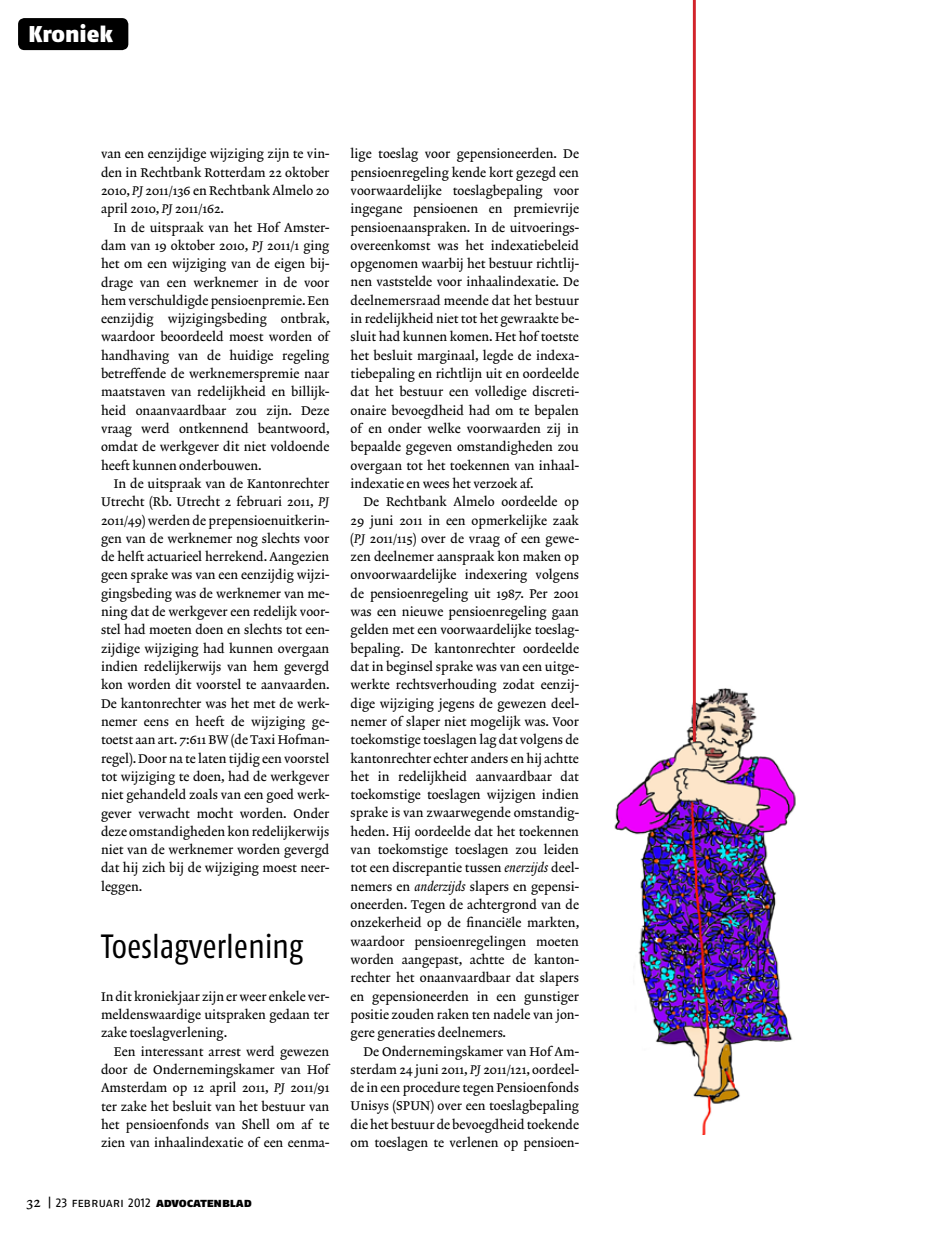
<style>
.page{position:relative;width:936px;height:1234px;background:#fff}
.page>*{position:absolute;margin:0;border:0;box-sizing:border-box;transform-origin:0 0}
.t1{font:33.6px "Fago Co Regular Lf";color:#000}
.t2{font:22.8px "Fago No Black Lf";letter-spacing:-.005em;color:#fff}
.t3{font:12.75px/18.3px "Lexicon No 2 Roman A Txt";color:#000;text-align:justify}
.t4{font:12.75px "Fago No Regular Lf Caps";letter-spacing:-.01em;color:#000}
.s1{font-family:"Lexicon No 2 Italic A Txt"}
.s2{font-family:"Lexicon No 2 Roman A Txt";font-size:14.25px}
.s3{font-family:"Fago No Black Lf Caps"}
</style>
<div class="page">
<img style="left:614px;top:635px;width:182px;height:499px">
<hr style="left:692px;top:0;width:3px;height:741px;background:#d2232a">
<div style="left:18px;top:18px;width:110px;height:32px;background:#000;border-radius:6px"></div>
<h2 class="t2" style="left:28px;top:20px;width:86px">Kroniek</h2>
<p class="t3" style="left:101px;top:145px;width:230px">van een eenzijdige wijziging zijn te vin&shy;den in Rechtbank Rotterdam 22 oktober 2010, <span class="s1">PJ</span> 2011/136 en Rechtbank Almelo 20 april 2010, <span class="s1">PJ</span> 2011/162.</p>
<p class="t3" style="left:101px;top:218px;width:230px;text-indent:13px">In de uitspraak van het Hof Amster&shy;dam van 19 oktober 2010, <span class="s1">PJ</span> 2011/1 ging het om een wijziging van de eigen bij&shy;drage van een werknemer in de voor hem verschuldigde pensioenpremie. Een eenzijdig wijzigingsbeding ontbrak, waardoor beoordeeld moest worden of handhaving van de huidige regeling betreffende de werknemerspremie naar maatstaven van redelijkheid en billijk&shy;heid onaanvaardbaar zou zijn. Deze vraag werd ontkennend beantwoord, omdat de werkgever dit niet voldoende heeft kunnen onderbouwen.</p>
<p class="t3" style="left:101px;top:475px;width:230px;text-indent:13px">In de uitspraak van de Kantonrechter Utrecht (Rb. Utrecht 2 februari 2011, <span class="s1">PJ </span>2011/49) werden de prepensioenuitkerin&shy;gen van de werknemer nog slechts voor de helft actuarieel herrekend. Aangezien geen sprake was van een eenzijdig wijzi&shy;gingsbeding was de werknemer van me&shy;ning dat de werkgever een redelijk voor&shy;stel had moeten doen en slechts tot een&shy;zijdige wijziging had kunnen overgaan indien redelijkerwijs van hem gevergd kon worden dit voorstel te aanvaarden.<br>De kantonrechter was het met de werk&shy;nemer eens en heeft de wijziging ge&shy;toetst aan art. 7:611 BW (de Taxi Hofman&shy;regel). Door na te laten tijdig een voorstel tot wijziging te doen, had de werkgever niet gehandeld zoals van een goed werk&shy;gever verwacht mocht worden. Onder deze omstandigheden kon redelijkerwijs niet van de werknemer worden gevergd dat hij zich bij de wijziging moest neer&shy;leggen.</p>
<h1 class="t1" style="left:101px;top:927px;width:204px">Toeslagverlening</h1>
<p class="t3" style="left:101px;top:987px;width:230px">In dit kroniekjaar zijn er weer enkele ver&shy;meldenswaardige uitspraken gedaan ter zake toeslagverlening.</p>
<p class="t3" style="left:101px;top:1042px;width:230px;text-indent:13px">Een interessant arrest werd gewezen door de Ondernemingskamer van Hof Amsterdam op 12 april 2011, <span class="s1">PJ</span> 2011/91 ter zake het besluit van het bestuur van het pensioenfonds van Shell om af te zien van inhaalindexatie of een eenma-</p>
<p class="t4" style="left:27px;top:1194px;width:227px"><span class="s2">32</span> | 23 februari 2012 <span class="s3">advocatenblad</span></p>
<p class="t3" style="left:350px;top:145px;width:230px">lige toeslag voor gepensioneerden. De pensioenregeling kende kort gezegd een voorwaardelijke toeslagbepaling voor ingegane pensioenen en premievrije pensioenaanspraken. In de uitvoerings&shy;overeenkomst was het indexatiebeleid opgenomen waarbij het bestuur richtlij&shy;nen vaststelde voor inhaalindexatie. De deelnemersraad meende dat het bestuur in redelijkheid niet tot het gewraakte be&shy;sluit had kunnen komen. Het hof toetste het besluit marginaal, legde de indexa&shy;tiebepaling en richtlijn uit en oordeelde dat het bestuur een volledige discreti&shy;onaire bevoegdheid had om te bepalen of en onder welke voorwaarden zij in bepaalde gegeven omstandigheden zou overgaan tot het toekennen van inhaal&shy;indexatie en wees het verzoek af.</p>
<p class="t3" style="left:350px;top:493px;width:230px;text-indent:13px">De Rechtbank Almelo oordeelde op 29 juni 2011 in een opmerkelijke zaak (<span class="s1">PJ</span> 2011/115) over de vraag of een gewe&shy;zen deelnemer aanspraak kon maken op onvoorwaardelijke indexering volgens de pensioenregeling uit 1987. Per 2001 was een nieuwe pensioenregeling gaan gelden met een voorwaardelijke toeslag&shy;bepaling. De kantonrechter oordeelde dat in beginsel sprake was van een uitge&shy;werkte rechtsverhouding zodat eenzij&shy;dige wijziging jegens de gewezen deel&shy;nemer of slaper niet mogelijk was. Voor toekomstige toeslagen lag dat volgens de kantonrechter echter anders en hij achtte het in redelijkheid aanvaardbaar dat toekomstige toeslagen wijzigen indien sprake is van zwaarwegende omstandig&shy;heden. Hij oordeelde dat het toekennen van toekomstige toeslagen zou leiden tot een discrepantie tussen <span class="s1">enerzijds</span> deel&shy;nemers en <span class="s1">anderzijds</span> slapers en gepensi&shy;oneerden. Tegen de achtergrond van de onzekerheid op de financiële markten, waardoor pensioenregelingen moeten worden aangepast, achtte de kanton&shy;rechter het onaanvaardbaar dat slapers en gepensioneerden in een gunstiger positie zouden raken ten nadele van jon&shy;gere generaties deelnemers.</p>
<p class="t3" style="left:350px;top:1042px;width:230px;text-indent:13px">De Ondernemingskamer van Hof Am&shy;sterdam 24 juni 2011, <span class="s1">PJ</span> 2011/121, oordeel&shy;de in een procedure tegen Pensioenfonds Unisys (SPUN) over een toeslagbepaling die het bestuur de bevoegdheid toekende om toeslagen te verlenen op pensioen-</p>
</div>
